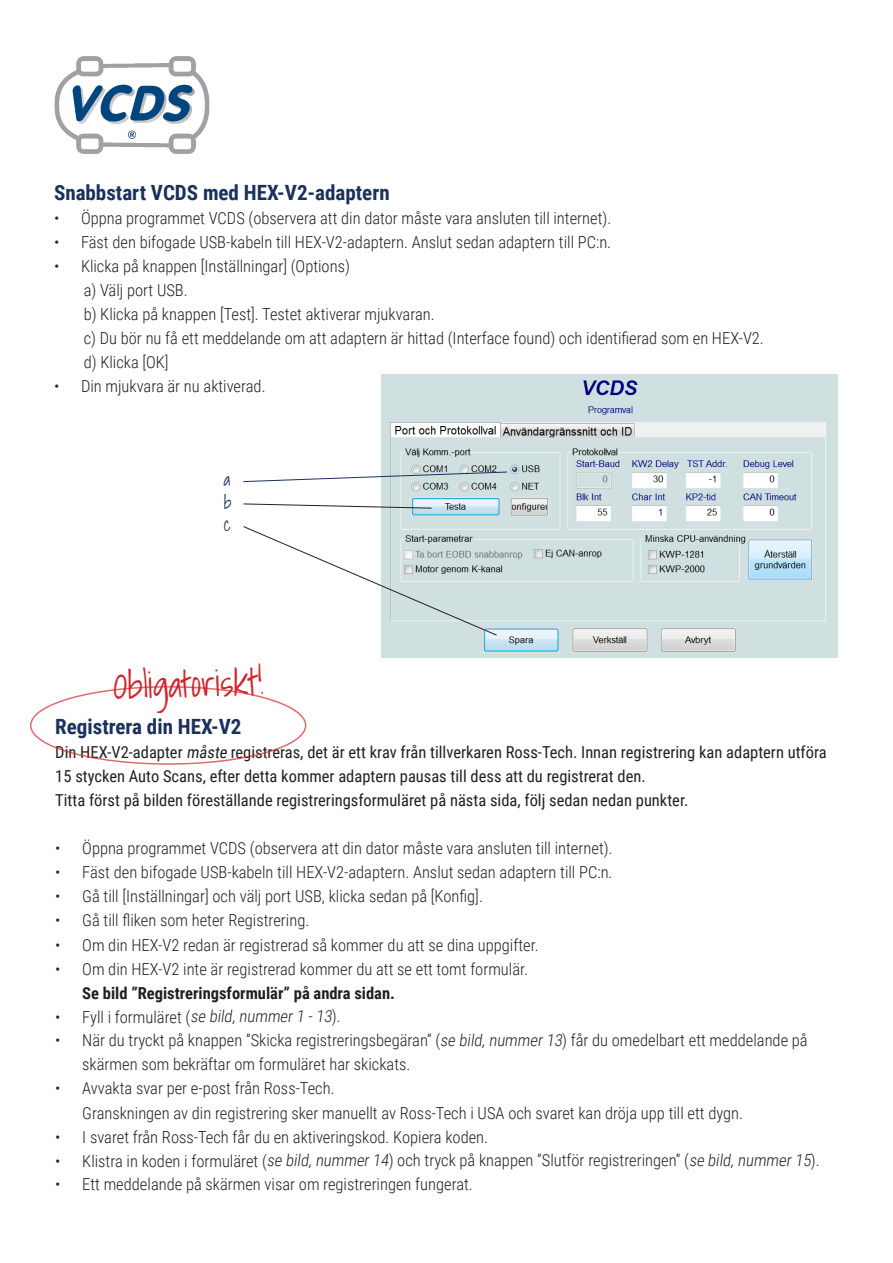
<style>
.page{position:relative;width:893px;height:1263px;background:#fff}
.page>*{position:absolute;margin:0;border:0;box-sizing:border-box;transform-origin:0 0}
.t1{font:300 36px "Shadows Into";color:#d1232a}
.t2{font:700 21px "Roboto Condensed";color:#19315c}
.t3{font:300 18px/22.5px "Shadows Into";color:#19315c;text-align:justify}
.t4{font:300 16.5px/24px "Roboto Condensed";color:#231f20}
.t5{font:16.5px/24px "Roboto Condensed";color:#231f20}
.t6{font:700 16.5px "Roboto Condensed";color:#231f20}
</style>
<div class="page">
<img style="left:382px;top:374px;width:455px;height:284px">
<img style="left:54px;top:56px;width:156px;height:98px">
<svg style="left:243px;top:471px;width:265px;height:11px"></svg>
<svg style="left:243px;top:503px;width:189px;height:6px"></svg>
<svg style="left:243px;top:526px;width:255px;height:110px"></svg>
<div style="left:30px;top:686px;width:276px;height:79px;border:2px solid #d1232a;border-radius:50%"></div>
<p class="t2" style="left:54px;top:177px;width:337px">Snabbstart VCDS med HEX-V2-adaptern</p>
<p class="t4" style="left:54px;top:205px;width:559px">• Öppna programmet VCDS (observera att din dator måste vara ansluten till internet).</p>
<p class="t4" style="left:54px;top:229px;width:559px">• Fäst den bifogade USB-kabeln till HEX-V2-adaptern. Anslut sedan adaptern till PC:n.</p>
<p class="t4" style="left:84px;top:253px;width:682px;text-indent:-30px">• Klicka på knappen [Inställningar] (Options)<br>a) Välj port USB.<br>b) Klicka på knappen [Test]. Testet aktiverar mjukvaran.<br>c) Du bör nu få ett meddelande om att adaptern är hittad (Interface found) och identifierad som en HEX-V2. d) Klicka [OK]</p>
<p class="t4" style="left:54px;top:373px;width:213px">• Din mjukvara är nu aktiverad.</p>
<p class="t3" style="left:224px;top:468px;width:9px">a b c</p>
<h1 class="t1" style="left:112px;top:657px;width:152px;rotate:-2deg">Obligatoriskt!</h1>
<p class="t2" style="left:55px;top:712px;width:188px">Registrera din HEX-V2</p>
<p class="t5" style="left:55px;top:740px;width:773px">Din HEX-V2-adapter måste registreras, det är ett krav från tillverkaren Ross-Tech. Innan registrering kan adaptern utföra<br>15 stycken Auto Scans, efter detta kommer adaptern pausas till dess att du registrerat den.<br>Titta först på bilden föreställande registreringsformuläret på nästa sida, följ sedan nedan punkter.</p>
<p class="t4" style="left:55px;top:836px;width:559px">• Öppna programmet VCDS (observera att din dator måste vara ansluten till internet).</p>
<p class="t4" style="left:55px;top:860px;width:559px">• Fäst den bifogade USB-kabeln till HEX-V2-adaptern. Anslut sedan adaptern till PC:n.</p>
<p class="t4" style="left:55px;top:884px;width:429px">• Gå till [Inställningar] och välj port USB, klicka sedan på [Konfig].</p>
<p class="t4" style="left:55px;top:908px;width:256px">• Gå till fliken som heter Registrering.</p>
<p class="t4" style="left:55px;top:932px;width:485px">• Om din HEX-V2 redan är registrerad så kommer du att se dina uppgifter.</p>
<p class="t4" style="left:55px;top:956px;width:474px">• Om din HEX-V2 inte är registrerad kommer du att se ett tomt formulär.</p>
<p class="t6" style="left:82px;top:981px;width:314px">Se bild ”Registreringsformulär” på andra sidan.</p>
<p class="t4" style="left:55px;top:1004px;width:287px">• Fyll i formuläret (se bild,nummer1 -13).</p>
<p class="t4" style="left:82px;top:1028px;width:727px;text-indent:-27px">• När du tryckt på knappen ”Skicka registreringsbegäran” (se bild,nummer13) får du omedelbart ett meddelande på skärmen som bekräftar om formuläret har skickats.</p>
<p class="t4" style="left:82px;top:1076px;width:662px;text-indent:-27px">• Avvakta svar per e-post från Ross-Tech.<br>Granskningen av din registrering sker manuellt av Ross-Tech i USA och svaret kan dröja upp till ett dygn.</p>
<p class="t4" style="left:55px;top:1124px;width:434px">• I svaret från Ross-Tech får du en aktiveringskod. Kopiera koden.</p>
<p class="t4" style="left:55px;top:1148px;width:766px">• Klistra in koden i formuläret (se bild,nummer14) och tryck på knappen ”Slutför registreringen” (se bild,nummer15).</p>
<p class="t4" style="left:55px;top:1172px;width:419px">• Ett meddelande på skärmen visar om registreringen fungerat.</p>
</div>
